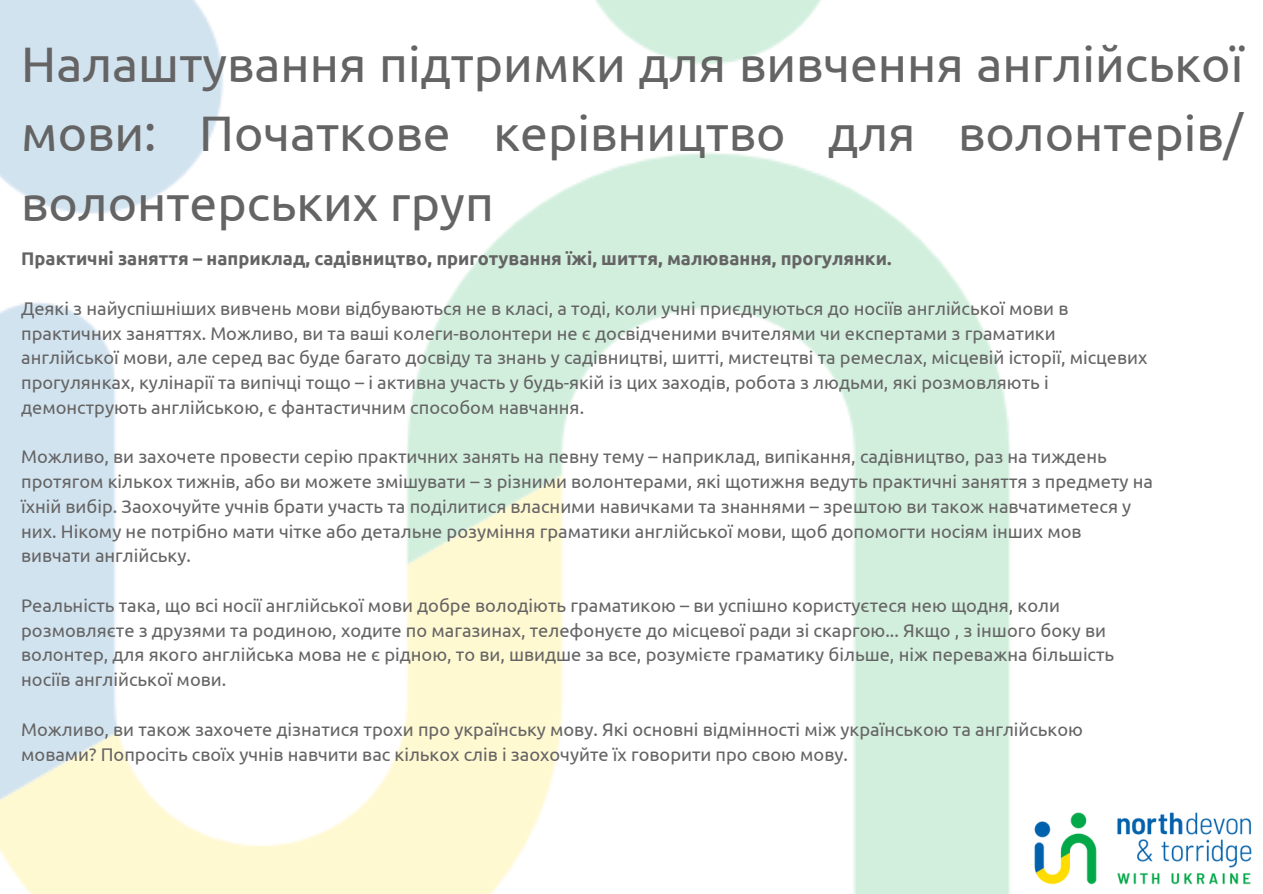
<style>
.page{position:relative;width:1263px;height:894px;background:#fff}
.page>*{position:absolute;margin:0;border:0;box-sizing:border-box;transform-origin:0 0}
.t1{font:49.95px/69.6px "Ubuntu";color:#656464;text-align:justify}
.t2{font:18.3px/24.8px "Ubuntu";color:#656464}
.t3{font:700 18.3px "Ubuntu";color:#656464}
</style>
<div class="page">
<img style="left:1034px;top:812px;width:218px;height:72px">
<img style="left:0;top:0;width:1010px;height:893px">
<h1 class="t1" style="left:21px;top:28px;width:1224px">Налаштування підтримки для вивчення англійської мови: Початкове керівництво для волонтерів/ волонтерських груп</h1>
<p class="t3" style="left:21px;top:248px;width:872px">Практичні заняття – наприклад, садівництво, приготування їжі, шиття, малювання, прогулянки.</p>
<p class="t2" style="left:21px;top:295px;width:1128px">Деякі з найуспішніших вивчень мови відбуваються не в класі, а тоді, коли учні приєднуються до носіїв англійської мови в практичних заняттях. Можливо, ви та ваші колеги-волонтери не є досвідченими вчителями чи експертами з граматики англійської мови, але серед вас буде багато досвіду та знань у садівництві, шитті, мистецтві та ремеслах, місцевій історії, місцевих прогулянках, кулінарії та випічці тощо – і активна участь у будь-якій із цих заходів, робота з людьми, які розмовляють і демонструють англійською, є фантастичним способом навчання.</p>
<p class="t2" style="left:21px;top:444px;width:1133px">Можливо, ви захочете провести серію практичних занять на певну тему – наприклад, випікання, садівництво, раз на тиждень протягом кількох тижнів, або ви можете змішувати – з різними волонтерами, які щотижня ведуть практичні заняття з предмету на їхній вибір. Заохочуйте учнів брати участь та поділитися власними навичками та знаннями – зрештою ви також навчатиметеся у них. Нікому не потрібно мати чітке або детальне розуміння граматики англійської мови, щоб допомогти носіям інших мов вивчати англійську.</p>
<p class="t2" style="left:21px;top:592px;width:1094px">Реальність така, що всі носії англійської мови добре володіють граматикою – ви успішно користуєтеся нею щодня, коли розмовляєте з друзями та родиною, ходите по магазинах, телефонуєте до місцевої ради зі скаргою... Якщо , з іншого боку ви волонтер, для якого англійська мова не є рідною, то ви, швидше за все, розумієте граматику більше, ніж переважна більшість носіїв англійської мови.</p>
<p class="t2" style="left:21px;top:716px;width:1063px">Можливо, ви також захочете дізнатися трохи про українську мову. Які основні відмінності між українською та англійською мовами? Попросіть своїх учнів навчити вас кількох слів і заохочуйте їх говорити про свою мову.</p>
</div>
